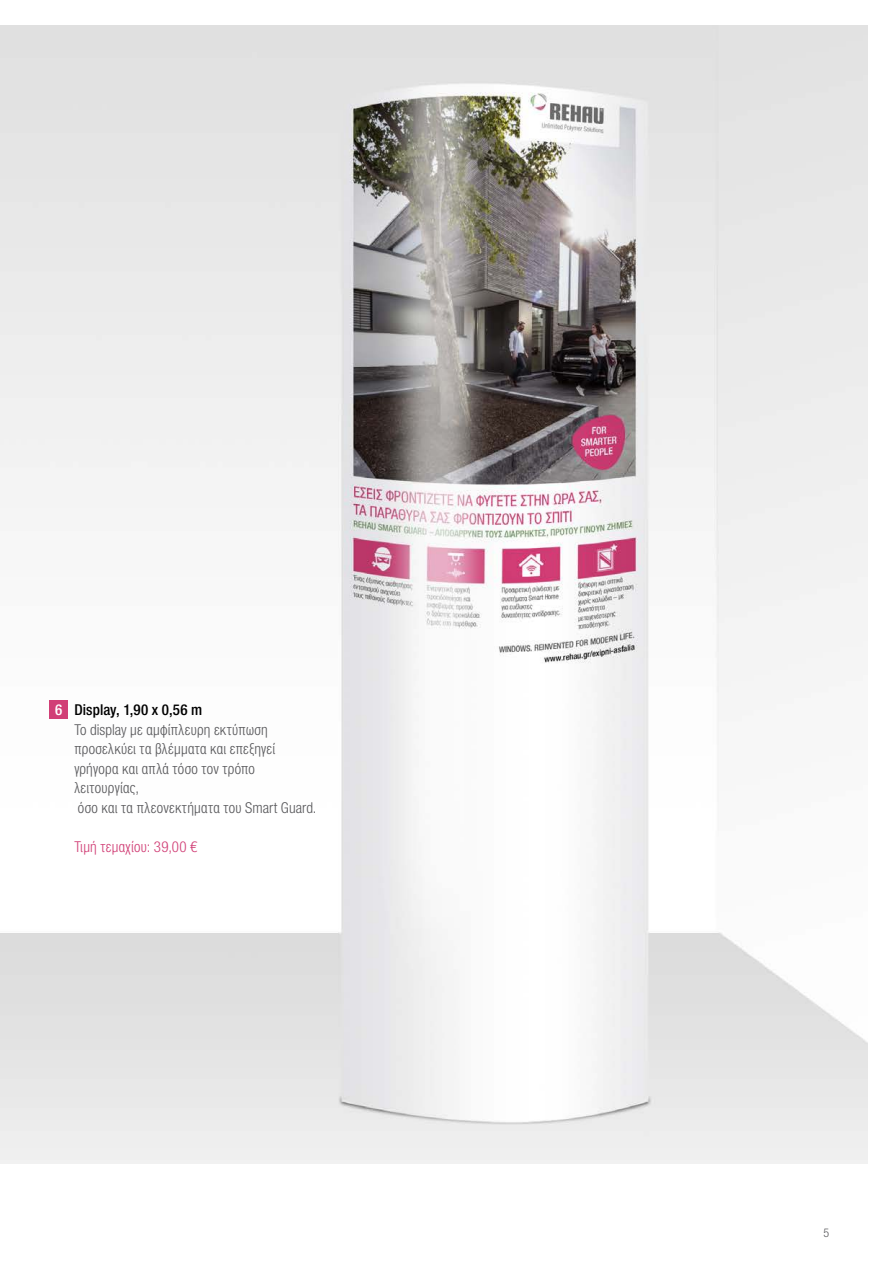
<style>
.page{position:relative;width:893px;height:1263px;background:#fff}
.page>*{position:absolute;margin:0;border:0;box-sizing:border-box;transform-origin:0 0}
.Bodytext{font:300 condensed 15px/19.5px "Helvetica Neue LTW1 G";letter-spacing:.02em;color:#58585b}
.Bodytext-2{font:300 condensed 15px "Helvetica Neue LTW1 G";letter-spacing:.02em;color:#d13f76}
.Bodytext_headline{font:500 condensed 15px "Helvetica Neue LTW1 G";letter-spacing:.005em;color:#000}
.Bodytext_headline-2{font:500 condensed 15px "Helvetica Neue LTW1 G";color:#fff}
.t1{font:300 condensed 12px "Helvetica Neue LTW1 G";color:#58585b}
</style>
<div class="page">
<img style="left:0;top:26px;width:867px;height:1138px">
<div style="left:50px;top:700px;width:18px;height:19px;background:#d13f76"></div>
<p class="Bodytext_headline-2" style="left:55px;top:701px;width:9px">6</p>
<p class="Bodytext_headline" style="left:74px;top:701px;width:129px">Display, 1,90 x 0,56 m</p>
<p class="Bodytext" style="left:74px;top:720px;width:244px">Το display με αμφίπλευρη εκτύπωση προσελκύει τα βλέμματα και επεξηγεί γρήγορα και απλά τόσο τον τρόπο λειτουργίας,<br>όσο και τα πλεονεκτήματα του Smart Guard.</p>
<p class="Bodytext-2" style="left:74px;top:837px;width:124px">Τιμή τεμαχίου: 39,00 €</p>
<p class="t1" style="left:823px;top:1226px;width:7px">5</p>
</div>
